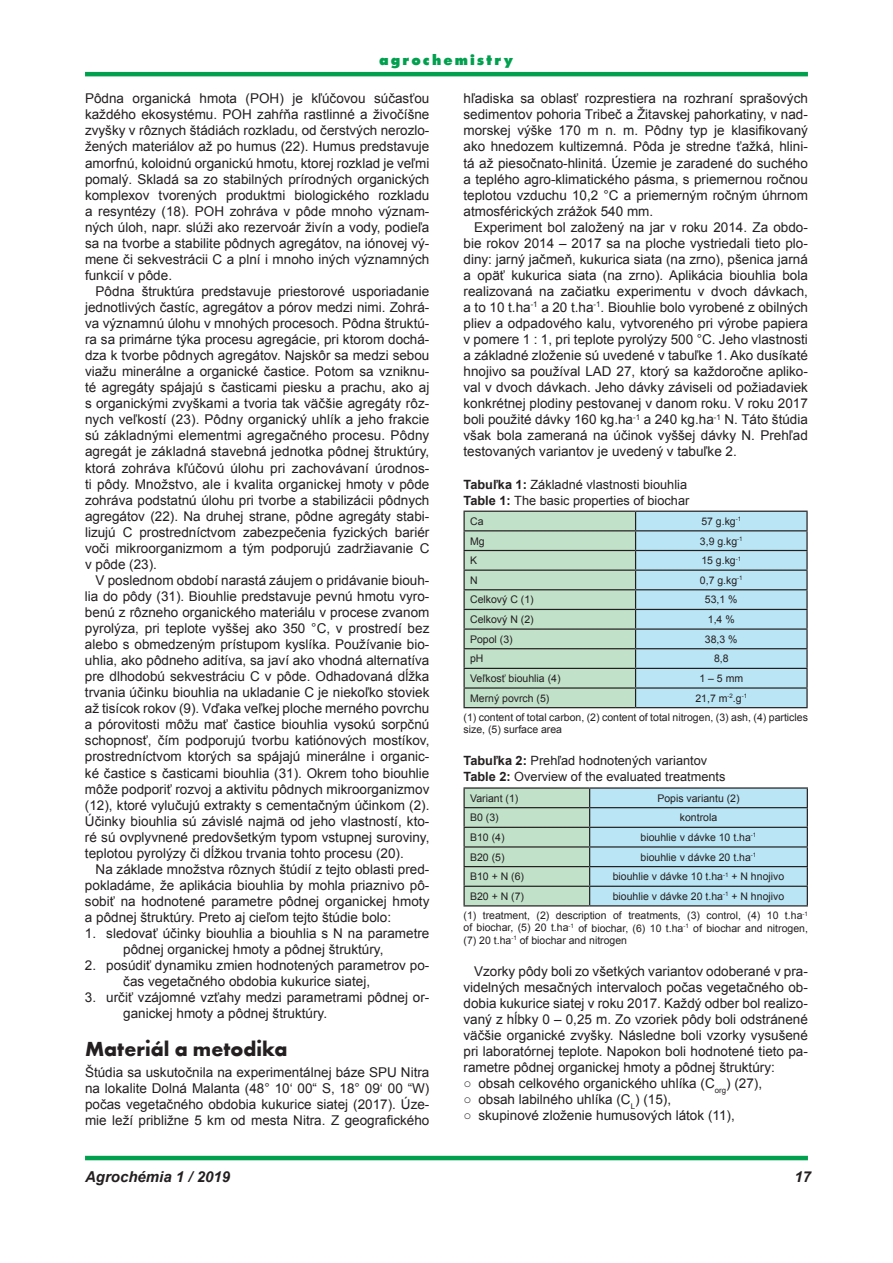
<style>
.page{position:relative;width:893px;height:1263px;background:#fff}
.page>*{position:absolute;margin:0;border:0;box-sizing:border-box;transform-origin:0 0}
.t1{font:700 21px "Futura TEE";color:#231f20}
.t2{font:italic 700 15px "Arial";color:#231f20}
.t3{font:800 15px "Futura PEE";letter-spacing:.18em;color:#00a04e}
.t4{font:13.5px/16px "Arial";color:#231f20;text-align:justify}
.t5{font:12.75px/16px "Arial";color:#231f20}
.t6{font:10.5px/19.4px "Arial";color:#231f20}
.s1{font-weight:700}
</style>
<div class="page">
<hr style="left:85px;top:72px;width:723px;height:4px;background:#00a04e">
<hr style="left:85px;top:1156px;width:723px;height:4px;background:#00a04e">
<svg style="left:463px;top:511px;width:345px;height:196px;background:#b2d5d1"></svg>
<hr style="left:463px;top:707px;width:173px;height:1px;background:#231f20">
<hr style="left:636px;top:707px;width:172px;height:1px;background:#231f20">
<hr style="left:463px;top:787px;width:127px;height:2px;background:#231f20">
<hr style="left:590px;top:787px;width:218px;height:2px;background:#231f20">
<svg style="left:463px;top:788px;width:345px;height:117px;background:#b3d7d8"></svg>
<hr style="left:463px;top:905px;width:127px;height:1px;background:#231f20">
<hr style="left:590px;top:905px;width:218px;height:1px;background:#231f20">
<p class="t3" style="left:380px;top:53px;width:135px">agrochemistry</p>
<p class="t4" style="left:85px;top:90px;width:346px">Pôdna organická hmota (POH) je kľúčovou súčasťou každého ekosystému. POH zahŕňa rastlinné a živočíšne zvyšky v rôznych štádiách rozkladu, od čerstvých nerozlo&shy;žených materiálov až po humus (22). Humus predstavuje amorfnú, koloidnú organickú hmotu, ktorej rozklad je veľmi pomalý. Skladá sa zo stabilných prírodných organických komplexov tvorených produktmi biologického rozkladu a resyntézy (18). POH zohráva v pôde mnoho význam&shy;ných úloh, napr. slúži ako rezervoár živín a vody, podieľa sa na tvorbe a stabilite pôdnych agregátov, na iónovej vý&shy;mene či sekvestrácii C a plní i mnoho iných významných funkcií v pôde.</p>
<p class="t4" style="left:85px;top:283px;width:346px;text-indent:11px">Pôdna štruktúra predstavuje priestorové usporiadanie jednotlivých častíc, agregátov a pórov medzi nimi. Zohrá&shy;va významnú úlohu v mnohých procesoch. Pôdna štruktú&shy;ra sa primárne týka procesu agregácie, pri ktorom dochá&shy;dza k tvorbe pôdnych agregátov. Najskôr sa medzi sebou viažu minerálne a organické častice. Potom sa vzniknu&shy;té agregáty spájajú s časticami piesku a prachu, ako aj s organickými zvyškami a tvoria tak väčšie agregáty rôz&shy;nych veľkostí (23). Pôdny organický uhlík a jeho frakcie sú základnými elementmi agregačného procesu. Pôdny agregát je základná stavebná jednotka pôdnej štruktúry, ktorá zohráva kľúčovú úlohu pri zachovávaní úrodnos&shy;ti pôdy. Množstvo, ale i kvalita organickej hmoty v pôde zohráva podstatnú úlohu pri tvorbe a stabilizácii pôdnych agregátov (22). Na druhej strane, pôdne agregáty stabi&shy;lizujú C prostredníctvom zabezpečenia fyzických bariér voči mikroorganizmom a tým podporujú zadržiavanie C v pôde (23).</p>
<p class="t4" style="left:85px;top:572px;width:346px;text-indent:11px">V poslednom období narastá záujem o pridávanie biouh&shy;lia do pôdy (31). Biouhlie predstavuje pevnú hmotu vyro&shy;benú z rôzneho organického materiálu v procese zvanom pyrolýza, pri teplote vyššej ako 350 °C, v prostredí bez alebo s obmedzeným prístupom kyslíka. Používanie bio&shy;uhlia, ako pôdneho aditíva, sa javí ako vhodná alternatíva pre dlhodobú sekvestráciu C v pôde. Odhadovaná dĺžka trvania účinku biouhlia na ukladanie C je niekoľko stoviek až tisícok rokov (9). Vďaka veľkej ploche merného povrchu a pórovitosti môžu mať častice biouhlia vysokú sorpčnú schopnosť, čím podporujú tvorbu katiónových mostíkov, prostredníctvom ktorých sa spájajú minerálne i organic&shy;ké častice s časticami biouhlia (31). Okrem toho biouhlie môže podporiť rozvoj a aktivitu pôdnych mikroorganizmov (12), ktoré vylučujú extrakty s cementačným účinkom (2).<br>Účinky biouhlia sú závislé najmä od jeho vlastností, kto&shy;ré sú ovplyvnené predovšetkým typom vstupnej suroviny, teplotou pyrolýzy či dĺžkou trvania tohto procesu (20).</p>
<p class="t4" style="left:85px;top:861px;width:346px;text-indent:11px">Na základe množstva rôznych štúdií z tejto oblasti pred&shy;pokladáme, že aplikácia biouhlia by mohla priaznivo pô&shy;sobiť na hodnotené parametre pôdnej organickej hmoty a pôdnej štruktúry. Preto aj cieľom tejto štúdie bolo:</p>
<p class="t4" style="left:85px;top:925px;width:346px;text-align:center">1. sledovať účinky biouhlia a biouhlia s N na parametre pôdnej organickej hmoty a pôdnej štruktúry,</p>
<p class="t4" style="left:123px;top:957px;width:308px;text-indent:-38px">2. posúdiť dynamiku zmien hodnotených parametrov po&shy;čas vegetačného obdobia kukurice siatej,</p>
<p class="t4" style="left:123px;top:989px;width:308px;text-indent:-38px">3. určiť vzájomné vzťahy medzi parametrami pôdnej or&shy;ganickej hmoty a pôdnej štruktúry.</p>
<h1 class="t1" style="left:85px;top:1036px;width:204px">Materiál a metodika</h1>
<p class="t4" style="left:85px;top:1064px;width:346px">Štúdia sa uskutočnila na experimentálnej báze SPU Nitra na lokalite Dolná Malanta (48° 10‘ 00“ S, 18° 09‘ 00 “W) počas vegetačného obdobia kukurice siatej (2017). Úze&shy;mie leží približne 5 km od mesta Nitra. Z geografického</p>
<p class="t4" style="left:463px;top:90px;width:346px">hľadiska sa oblasť rozprestiera na rozhraní sprašových sedimentov pohoria Tribeč a Žitavskej pahorkatiny, v nad&shy;morskej výške 170 m n. m. Pôdny typ je klasifikovaný ako hnedozem kultizemná. Pôda je stredne ťažká, hlini&shy;tá až piesočnato-hlinitá. Územie je zaradené do suchého a teplého agro-klimatického pásma, s priemernou ročnou teplotou vzduchu 10,2 °C a priemerným ročným úhrnom atmosférických zrážok 540 mm.</p>
<p class="t4" style="left:463px;top:219px;width:346px;text-indent:11px">Experiment bol založený na jar v roku 2014. Za obdo&shy;bie rokov 2014 – 2017 sa na ploche vystriedali tieto plo&shy;diny: jarný jačmeň, kukurica siata (na zrno), pšenica jarná a opäť kukurica siata (na zrno). Aplikácia biouhlia bola realizovaná na začiatku experimentu v dvoch dávkach, a to 10 t.ha<sup>-1</sup> a 20 t.ha<sup>-1</sup>. Biouhlie bolo vyrobené z obilných pliev a odpadového kalu, vytvoreného pri výrobe papiera v pomere 1 : 1, pri teplote pyrolýzy 500 °C. Jeho vlastnosti a základné zloženie sú uvedené v tabuľke 1. Ako dusíkaté hnojivo sa používal LAD 27, ktorý sa každoročne apliko&shy;val v dvoch dávkach. Jeho dávky záviseli od požiadaviek konkrétnej plodiny pestovanej v danom roku. V roku 2017 boli použité dávky 160 kg.ha<sup>-1</sup> a 240 kg.ha<sup>-1</sup> N. Táto štúdia však bola zameraná na účinok vyššej dávky N. Prehľad testovaných variantov je uvedený v tabuľke 2.</p>
<p class="t5" style="left:463px;top:476px;width:227px"><span class="s1">Tabuľka 1:</span> Základné vlastnosti biouhlia<br><span class="s1">Table 1:</span> The basic properties of biochar</p>
<p class="t6" style="left:470px;top:511px;width:15px">Ca</p>
<p class="t6" style="left:701px;top:511px;width:41px">57 g.kg<sup>-1</sup></p>
<p class="t6" style="left:470px;top:531px;width:16px">Mg</p>
<p class="t6" style="left:700px;top:531px;width:44px">3,9 g.kg<sup>-1</sup></p>
<p class="t6" style="left:470px;top:551px;width:9px">K</p>
<p class="t6" style="left:701px;top:551px;width:41px">15 g.kg<sup>-1</sup></p>
<p class="t6" style="left:470px;top:570px;width:9px">N</p>
<p class="t6" style="left:700px;top:570px;width:44px">0,7 g.kg<sup>-1</sup></p>
<p class="t6" style="left:470px;top:590px;width:65px">Celkový C (1)</p>
<p class="t6" style="left:705px;top:590px;width:34px">53,1 %</p>
<p class="t6" style="left:470px;top:610px;width:65px">Celkový N (2)</p>
<p class="t6" style="left:708px;top:610px;width:28px">1,4 %</p>
<p class="t6" style="left:470px;top:629px;width:44px">Popol (3)</p>
<p class="t6" style="left:705px;top:629px;width:34px">38,3 %</p>
<p class="t6" style="left:470px;top:649px;width:15px">pH</p>
<p class="t6" style="left:714px;top:649px;width:16px">8,8</p>
<p class="t6" style="left:470px;top:669px;width:92px">Veľkosť biouhlia (4)</p>
<p class="t6" style="left:699px;top:669px;width:45px">1 – 5 mm</p>
<p class="t6" style="left:470px;top:688px;width:81px">Merný povrch (5)</p>
<p class="t6" style="left:463px;top:688px;width:346px;text-indent:232px">21,7 m<sup>-2</sup>.g<sup>-1<br></sup>(1) content of total carbon, (2) content of total nitrogen, (3) ash, (4) particles</p>
<p class="t6" style="left:463px;top:720px;width:100px">size, (5) surface area</p>
<p class="t5" style="left:463px;top:753px;width:263px"><span class="s1">Tabuľka 2:</span> Prehľad hodnotených variantov<br><span class="s1">Table 2:</span> Overview of the evaluated treatments</p>
<p class="t6" style="left:470px;top:788px;width:50px">Variant (1)</p>
<p class="t6" style="left:657px;top:788px;width:84px">Popis variantu (2)</p>
<p class="t6" style="left:470px;top:808px;width:30px">B0 (3)</p>
<p class="t6" style="left:680px;top:808px;width:39px">kontrola</p>
<p class="t6" style="left:470px;top:827px;width:36px">B10 (4)</p>
<p class="t6" style="left:641px;top:827px;width:117px">biouhlie v dávke 10 t.ha<sup>-1</sup></p>
<p class="t6" style="left:470px;top:847px;width:36px">B20 (5)</p>
<p class="t6" style="left:641px;top:847px;width:117px">biouhlie v dávke 20 t.ha<sup>-1</sup></p>
<p class="t6" style="left:470px;top:867px;width:55px">B10 + N (6)</p>
<p class="t6" style="left:613px;top:867px;width:173px">biouhlie v dávke 10 t.ha<sup>-1</sup> + N hnojivo</p>
<p class="t6" style="left:470px;top:886px;width:55px">B20 + N (7)</p>
<p class="t6" style="left:463px;top:886px;width:346px;text-indent:149px">biouhlie v dávke 20 t.ha<sup>-1</sup> + N hnojivo<br>(1) treatment, (2) description of treatments, (3) control, (4) 10 t.ha<sup>-1</sup></p>
<p class="t6" style="left:463px;top:921px;width:346px;line-height:12.3px">of biochar, (5) 20 t.ha<sup>-1</sup> of biochar, (6) 10 t.ha<sup>-1</sup> of biochar and nitrogen, (7) 20 t.ha<sup>-1</sup> of biochar and nitrogen</p>
<p class="t4" style="left:463px;top:963px;width:346px;text-indent:11px">Vzorky pôdy boli zo všetkých variantov odoberané v pra&shy;videlných mesačných intervaloch počas vegetačného ob&shy;dobia kukurice siatej v roku 2017. Každý odber bol realizo&shy;vaný z hĺbky 0 – 0,25 m. Zo vzoriek pôdy boli odstránené väčšie organické zvyšky. Následne boli vzorky vysušené pri laboratórnej teplote. Napokon boli hodnotené tieto pa&shy;rametre pôdnej organickej hmoty a pôdnej štruktúry:</p>
<p class="t4" style="left:463px;top:1075px;width:300px">○ obsah celkového organického uhlíka (C<sub>org</sub>) (27),</p>
<p class="t4" style="left:463px;top:1091px;width:209px">○ obsah labilného uhlíka (C<sub>L</sub>) (15),</p>
<p class="t4" style="left:463px;top:1107px;width:273px">○ skupinové zloženie humusových látok (11),</p>
<p class="t2" style="left:85px;top:1167px;width:147px">Agrochémia 1 / 2019</p>
<p class="t2" style="left:794px;top:1167px;width:18px">17</p>
</div>
